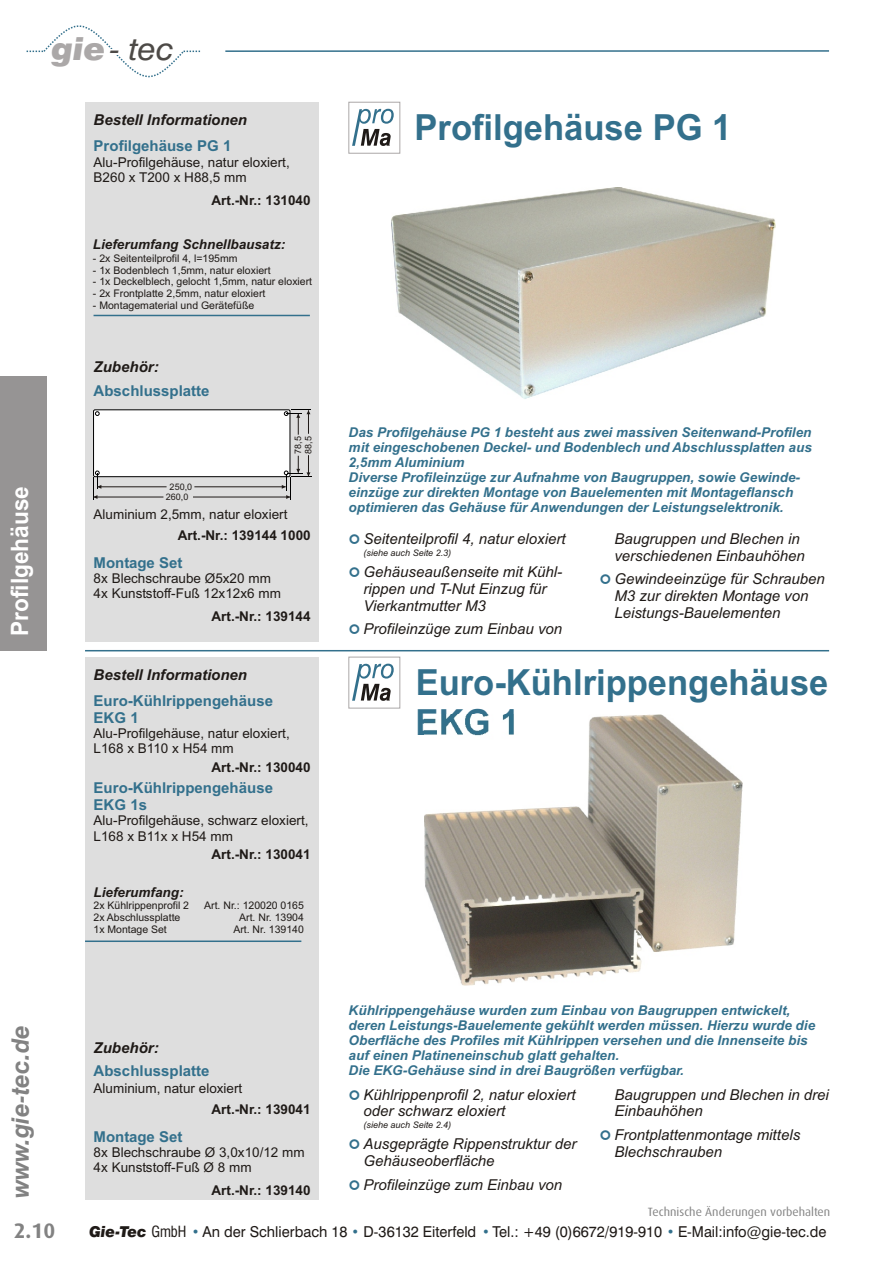
<style>
.page{position:relative;width:894px;height:1263px;background:#fff}
.page>*{position:absolute;margin:0;border:0;box-sizing:border-box;transform-origin:0 0}
.t1{font:700 36px/40.2px "Arial";color:#33708c;scale:.96 1}
.t2{font:italic 31.05px "Swis 721 BT";color:#4d4a47;scale:1.06 1}
.t3{font:italic 700 24px "Swis 721 BT";color:#828282}
.t4{font:700 24px "Arial";color:#fff;scale:.94 1}
.t5{font:700 21px "Dax";color:#828282}
.t6{font:italic 15px/23.4px "Arial";color:#1f1a17}
.t7{font:700 15px/16.8px "Arial";color:#33708c}
.t8{font:15px "Swis 721 BT";color:#1f1a17}
.t9{font:italic 700 15px "Arial";color:#1f1a17}
.t10{font:italic 700 13.5px/15.1px "Arial";color:#33708c}
.t11{font:13.5px/15.1px "Arial";color:#1f1a17}
.t12{font:700 13.5px "Arial";color:#1f1a17}
.t13{font:italic 700 13.5px "Arial";color:#1f1a17}
.t14{font:12px "Dax";color:#828282}
.t15{font:10.5px/11.7px "Arial";color:#1f1a17;text-align:right}
.t16{font:italic 9px "Arial";color:#1f1a17}
.t17{font:9px/10.2px "Arial";color:#1f1a17}
.t18{font:6.75px "Wingdings";color:#33708c}
.s1{font-family:"Swis 721 Blk BT";color:#aba8a8}
.s2{font-family:"Swis 721 Blk BT";font-style:italic}
.s3{font-family:"Swis 721 Cn BT"}
</style>
<div class="page">
<hr style="left:225px;top:50px;width:604px;height:2px;background:#33708c">
<svg style="left:27px;top:25px;width:174px;height:53px"></svg>
<div style="left:110px;top:49px;width:10px;height:5px;background:#fff"></div>
<div style="left:85px;top:102px;width:234px;height:540px;background:#dedede"></div>
<div style="left:348px;top:102px;width:52px;height:52px;background:#fff;border:1px solid #aba8a8"></div>
<svg style="left:352px;top:109px;width:42px;height:37px"></svg>
<hr style="left:85px;top:650px;width:744px;height:1px;background:#33708c">
<div style="left:85px;top:657px;width:234px;height:542px;background:#dedede"></div>
<div style="left:348px;top:657px;width:52px;height:51px;background:#fff;border:1px solid #aba8a8"></div>
<svg style="left:352px;top:664px;width:42px;height:37px"></svg>
<div style="left:94px;top:410px;width:196px;height:67px;background:#fff;border:1px solid #000;border-radius:2px"></div>
<svg style="left:284px;top:410px;width:27px;height:25px"></svg>
<hr style="left:194px;top:487px;width:92px;height:1px;background:#1f1a17">
<hr style="left:97px;top:487px;width:70px;height:1px;background:#1f1a17">
<hr style="left:193px;top:497px;width:97px;height:1px;background:#1f1a17">
<svg style="left:282px;top:455px;width:29px;height:45px"></svg>
<hr style="left:94px;top:497px;width:69px;height:1px;background:#1f1a17">
<svg style="left:93px;top:471px;width:8px;height:29px"></svg>
<img style="left:392px;top:187px;width:384px;height:212px">
<div style="left:0;top:376px;width:47px;height:275px;background:#969494"></div>
<img style="left:424px;top:715px;width:318px;height:271px">
<hr style="left:94px;top:315px;width:216px;height:1px;background:#33708c">
<hr style="left:85px;top:941px;width:216px;height:1px;background:#33708c">
<h2 class="t2" style="left:51px;top:37px;width:118px"><span class="s1">gie</span>- tec</h2>
<p class="t9" style="left:94px;top:114px;width:155px">Bestell Informationen</p>
<p class="t7" style="left:94px;top:139px;width:139px">Profilgehäuse PG 1</p>
<p class="t11" style="left:94px;top:156px;width:198px">Alu-Profilgehäuse, natur eloxiert,<br>B260 x T200 x H88,5 mm</p>
<p class="t12" style="left:212px;top:195px;width:101px">Art.-Nr.: 131040</p>
<p class="t13" style="left:93px;top:240px;width:194px">Lieferumfang Schnellbausatz:</p>
<p class="t15" style="left:93px;top:253px;width:146px">- 2x Seitenteilprofil 4, l=195mm</p>
<p class="t15" style="left:93px;top:265px;width:179px">- 1x Bodenblech 1,5mm, natur eloxiert</p>
<p class="t15" style="left:93px;top:277px;width:221px">- 1x Deckelblech, gelocht 1,5mm, natur eloxiert</p>
<p class="t15" style="left:93px;top:288px;width:174px">- 2x Frontplatte 2,5mm, natur eloxiert</p>
<p class="t15" style="left:93px;top:300px;width:163px">- Montagematerial und Gerätefüße</p>
<h3 class="t4" style="left:11px;top:636px;width:161px;rotate:-90deg">Po geä e</h3>
<h3 class="t4" style="left:11px;top:621px;width:131px;rotate:-90deg">r fil h us</h3>
<p class="t9" style="left:94px;top:361px;width:67px">Zubehör:</p>
<p class="t7" style="left:94px;top:383px;width:118px">Abschlussplatte</p>
<p class="t17" style="left:166px;top:482px;width:28px;text-align:center">250,0<br>260,0</p>
<p class="t17" style="left:294px;top:454px;width:19px;rotate:-90deg">78,5<br>88,5</p>
<p class="t11" style="left:94px;top:508px;width:195px">Aluminium 2,5mm, natur eloxiert</p>
<p class="t12" style="left:178px;top:531px;width:134px">Art.-Nr.: 139144 1000</p>
<p class="t7" style="left:94px;top:556px;width:90px">Montage Set</p>
<p class="t11" style="left:94px;top:572px;width:189px">8x Blechschraube Ø5x20 mm<br>4x Kunststoff-Fuß 12x12x6 mm</p>
<p class="t12" style="left:212px;top:611px;width:101px">Art.-Nr.: 139144</p>
<p class="t9" style="left:94px;top:669px;width:155px">Bestell Informationen</p>
<p class="t7" style="left:94px;top:694px;width:181px">Euro-Kühlrippengehäuse<br>EKG 1</p>
<p class="t11" style="left:94px;top:727px;width:198px">Alu-Profilgehäuse, natur eloxiert,<br>L168 x B110 x H54 mm</p>
<p class="t12" style="left:212px;top:762px;width:101px">Art.-Nr.: 130040</p>
<p class="t7" style="left:94px;top:781px;width:181px">Euro-Kühlrippengehäuse<br>EKG 1s</p>
<p class="t11" style="left:94px;top:814px;width:216px">Alu-Profilgehäuse, schwarz eloxiert,<br>L168 x B11x x H54 mm</p>
<p class="t13" style="left:94px;top:887px;width:91px">Lieferumfang:</p>
<p class="t15" style="left:94px;top:901px;width:97px;text-align:left">2x Kühlrippenprofil 2<br>2x Abschlussplatte<br>1x Montage Set</p>
<p class="t12" style="left:212px;top:850px;width:101px">Art.-Nr.: 130041</p>
<p class="t15" style="left:204px;top:901px;width:101px">Art. Nr.: 120020 0165<br>Art. Nr. 13904<br>Art. Nr. 139140</p>
<h3 class="t3" style="left:11px;top:1198px;width:175px;rotate:-90deg">www.gie-tec.de</h3>
<p class="t9" style="left:94px;top:1042px;width:67px">Zubehör:</p>
<p class="t7" style="left:94px;top:1064px;width:118px">Abschlussplatte</p>
<p class="t11" style="left:94px;top:1082px;width:150px">Aluminium, natur eloxiert</p>
<p class="t12" style="left:212px;top:1104px;width:101px">Art.-Nr.: 139041</p>
<p class="t7" style="left:94px;top:1129px;width:90px">Montage Set</p>
<p class="t11" style="left:94px;top:1146px;width:213px">8x Blechschraube Ø 3,0x10/12 mm<br>4x Kunststoff-Fuß Ø 8 mm</p>
<p class="t12" style="left:212px;top:1185px;width:101px">Art.-Nr.: 139140</p>
<h1 class="t1" style="left:415px;top:110px;width:332px">Profilgehäuse PG 1</h1>
<p class="t10" style="left:349px;top:426px;width:465px">Das Profilgehäuse PG 1 besteht aus zwei massiven Seitenwand-Profilen mit eingeschobenen Deckel- und Bodenblech und Abschlussplatten aus 2,5mm Aluminium<br>Diverse Profileinzüge zur Aufnahme von Baugruppen, sowie Gewinde&shy;einzüge zur direkten Montage von Bauelementen mit Montageflansch optimieren das Gehäuse für Anwendungen der Leistungselektronik.</p>
<p class="t6" style="left:364px;top:529px;width:204px">Seitenteilprofil 4, natur eloxiert</p>
<p class="t6" style="left:614px;top:529px;width:187px">Baugruppen und Blechen in</p>
<p class="t16" style="left:364px;top:549px;width:89px">(siehe auch Seite 2.3)</p>
<p class="t6" style="left:614px;top:545px;width:192px">verschiedenen Einbauhöhen</p>
<p class="t6" style="left:364px;top:562px;width:200px">Gehäuseaußenseite mit Kühl-</p>
<p class="t6" style="left:614px;top:569px;width:212px">Gewindeeinzüge für Schrauben</p>
<p class="t6" style="left:364px;top:578px;width:185px">rippen und T-Nut Einzug für</p>
<p class="t6" style="left:614px;top:586px;width:196px">M3 zur direkten Montage von</p>
<p class="t6" style="left:364px;top:595px;width:124px">Vierkantmutter M3</p>
<p class="t6" style="left:614px;top:602px;width:168px">Leistungs-Bauelementen</p>
<p class="t6" style="left:364px;top:619px;width:200px">Profileinzüge zum Einbau von</p>
<h1 class="t1" style="left:416px;top:665px;width:432px">Euro-Kühlrippengehäuse<br>EKG 1</h1>
<p class="t10" style="left:349px;top:1004px;width:468px">Kühlrippengehäuse wurden zum Einbau von Baugruppen entwickelt, deren Leistungs-Bauelemente gekühlt werden müssen. Hierzu wurde die Oberfläche des Profiles mit Kühlrippen versehen und die Innenseite bis auf einen Platineneinschub glatt gehalten.<br>Die EKG-Gehäuse sind in drei Baugrößen verfügbar.</p>
<p class="t6" style="left:364px;top:1084px;width:214px">Kühlrippenprofil 2, natur eloxiert</p>
<p class="t6" style="left:614px;top:1084px;width:216px">Baugruppen und Blechen in drei</p>
<p class="t6" style="left:364px;top:1101px;width:143px">oder schwarz eloxiert</p>
<p class="t6" style="left:614px;top:1101px;width:90px">Einbauhöhen</p>
<p class="t16" style="left:364px;top:1121px;width:89px">(siehe auch Seite 2.4)</p>
<p class="t6" style="left:614px;top:1124px;width:187px">Frontplattenmontage mittels</p>
<p class="t6" style="left:364px;top:1134px;width:214px">Ausgeprägte Rippenstruktur der</p>
<p class="t6" style="left:614px;top:1141px;width:109px">Blechschrauben</p>
<p class="t6" style="left:364px;top:1150px;width:200px">Gehäuseoberfläche<br>Profileinzüge zum Einbau von</p>
<p class="t14" style="left:648px;top:1204px;width:184px">Technische Änderungen vorbehalten</p>
<h3 class="t5" style="left:14px;top:1219px;width:43px">2.10</h3>
<p class="t8" style="left:89px;top:1226px;width:739px"><span class="s2">Gie-Tec</span> <span class="s3">GmbH</span> An der Schlierbach 18 D-36132 Eiterfeld Tel.: +49 (0)6672/919-910 E-Mail:info@gie-tec.de</p>
<p class="t18" style="left:193px;top:1229px;width:7px">●</p>
<p class="t18" style="left:353px;top:1229px;width:7px">●</p>
<p class="t18" style="left:483px;top:1229px;width:7px">●</p>
<p class="t18" style="left:668px;top:1228px;width:7px">●</p>
</div>
